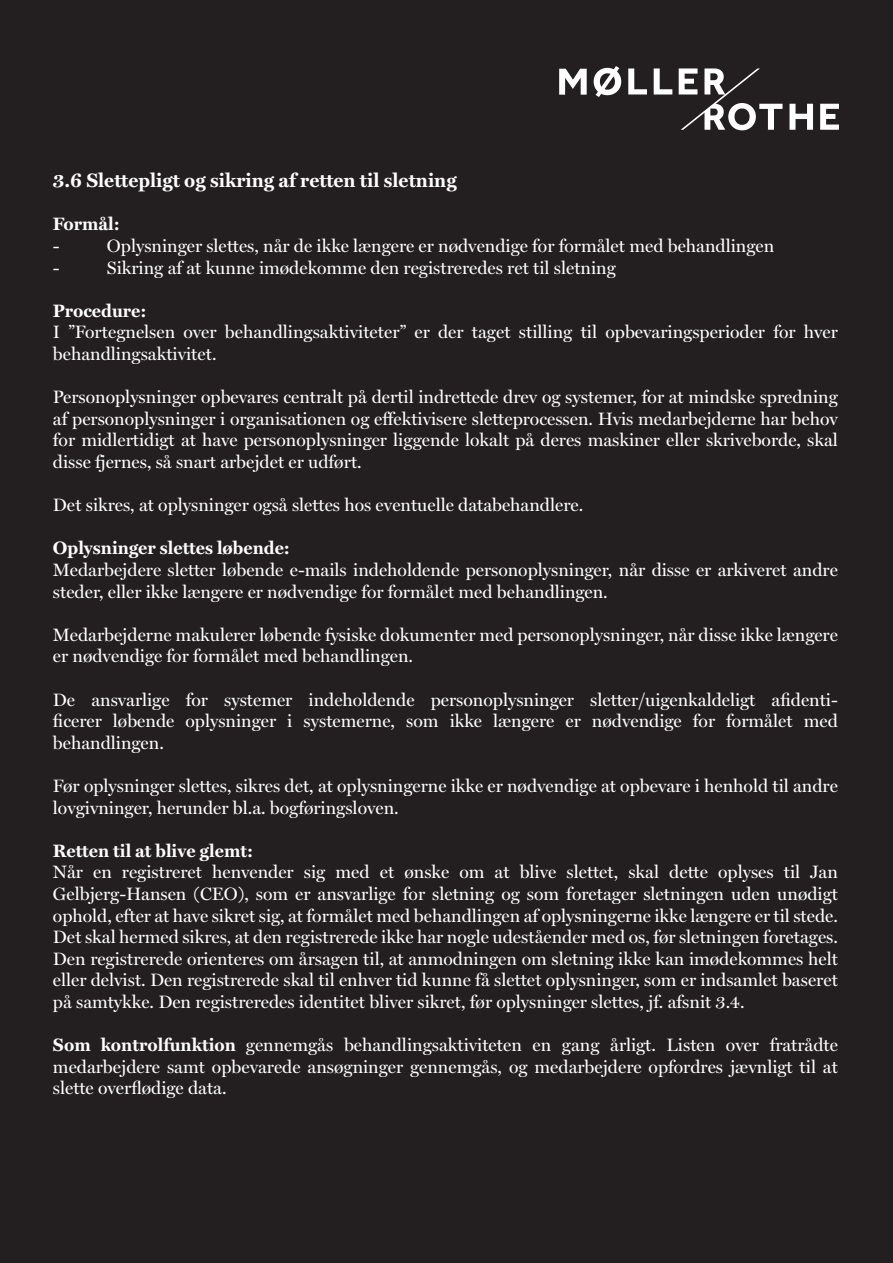
<style>
.page{position:relative;width:893px;height:1263px;background:#231f20}
.page>*{position:absolute;margin:0;border:0;box-sizing:border-box;transform-origin:0 0}
.t1{font:700 19.5px "Miller Text";color:#fff}
.t2{font:18px/21.6px "Miller Display";color:#fff}
.t3{font:700 18px "Miller Text";color:#fff}
.s1{font-family:"Miller Text";font-weight:700}
</style>
<div class="page">
<svg style="left:820px;top:104px;width:19px;height:26px"></svg>
<svg style="left:789px;top:104px;width:24px;height:26px"></svg>
<svg style="left:559px;top:69px;width:28px;height:26px"></svg>
<svg style="left:654px;top:68px;width:18px;height:26px"></svg>
<svg style="left:679px;top:68px;width:103px;height:62px"></svg>
<svg style="left:628px;top:68px;width:19px;height:26px"></svg>
<svg style="left:594px;top:66px;width:27px;height:31px"></svg>
<p class="t1" style="left:53px;top:165px;width:405px">3.6 Slettepligt og sikring af retten til sletning</p>
<p class="t3" style="left:53px;top:210px;width:68px">Formål:</p>
<p class="t2" style="left:53px;top:235px;width:8px">-</p>
<p class="t2" style="left:107px;top:235px;width:669px">Oplysninger slettes, når de ikke længere er nødvendige for formålet med behandlingen</p>
<p class="t2" style="left:53px;top:256px;width:8px">-</p>
<p class="t2" style="left:107px;top:256px;width:510px">Sikring af at kunne imødekomme den registreredes ret til sletning</p>
<p class="t3" style="left:53px;top:296px;width:95px">Procedure:</p>
<p class="t2" style="left:53px;top:321px;width:786px">I ”Fortegnelsen over behandlingsaktiviteter” er der taget stilling til opbevaringsperioder for hver behandlingsaktivitet.</p>
<p class="t2" style="left:53px;top:386px;width:786px;text-align:justify">Personoplysninger opbevares centralt på dertil indrettede drev og systemer, for at mindske spredning af personoplysninger i organisationen og effektivisere sletteprocessen. Hvis medarbejderne har behov for midlertidigt at have personoplysninger liggende lokalt på deres maskiner eller skriveborde, skal disse fjernes, så snart arbejdet er udført.</p>
<p class="t2" style="left:53px;top:494px;width:532px">Det sikres, at oplysninger også slettes hos eventuelle databehandlere.</p>
<p class="t3" style="left:53px;top:534px;width:239px">Oplysninger slettes løbende:</p>
<p class="t2" style="left:53px;top:559px;width:786px">Medarbejdere sletter løbende e-mails indeholdende personoplysninger, når disse er arkiveret andre steder, eller ikke længere er nødvendige for formålet med behandlingen.</p>
<p class="t2" style="left:53px;top:624px;width:786px">Medarbejderne makulerer løbende fysiske dokumenter med personoplysninger, når disse ikke længere er nødvendige for formålet med behandlingen.</p>
<p class="t2" style="left:53px;top:688px;width:786px;text-align:justify">De ansvarlige for systemer indeholdende personoplysninger sletter/uigenkaldeligt afidenti&shy;ficerer løbende oplysninger i systemerne, som ikke længere er nødvendige for formålet med behandlingen.</p>
<p class="t2" style="left:53px;top:775px;width:786px">Før oplysninger slettes, sikres det, at oplysningerne ikke er nødvendige at opbevare i henhold til andre lovgivninger, herunder bl.a. bogføringsloven.</p>
<p class="t3" style="left:53px;top:836px;width:202px">Retten til at blive glemt:</p>
<p class="t2" style="left:53px;top:861px;width:786px;text-align:justify">Når en registreret henvender sig med et ønske om at blive slettet, skal dette oplyses til Jan Gelbjerg-Hansen (CEO), som er ansvarlige for sletning og som foretager sletningen uden unødigt ophold, efter at have sikret sig, at formålet med behandlingen af oplysningerne ikke længere er til stede.<br>Det skal hermed sikres, at den registrerede ikke har nogle udeståender med os, før sletningen foretages.<br>Den registrerede orienteres om årsagen til, at anmodningen om sletning ikke kan imødekommes helt eller delvist. Den registrerede skal til enhver tid kunne få slettet oplysninger, som er indsamlet baseret på samtykke. Den registreredes identitet bliver sikret, før oplysninger slettes, jf. afsnit 3.4.</p>
<p class="t2" style="left:53px;top:1034px;width:786px;text-align:justify"><span class="s1">Som kontrolfunktion</span> gennemgås behandlingsaktiviteten en gang årligt. Listen over fratrådte medarbejdere samt opbevarede ansøgninger gennemgås, og medarbejdere opfordres jævnligt til at slette overflødige data.</p>
</div>
